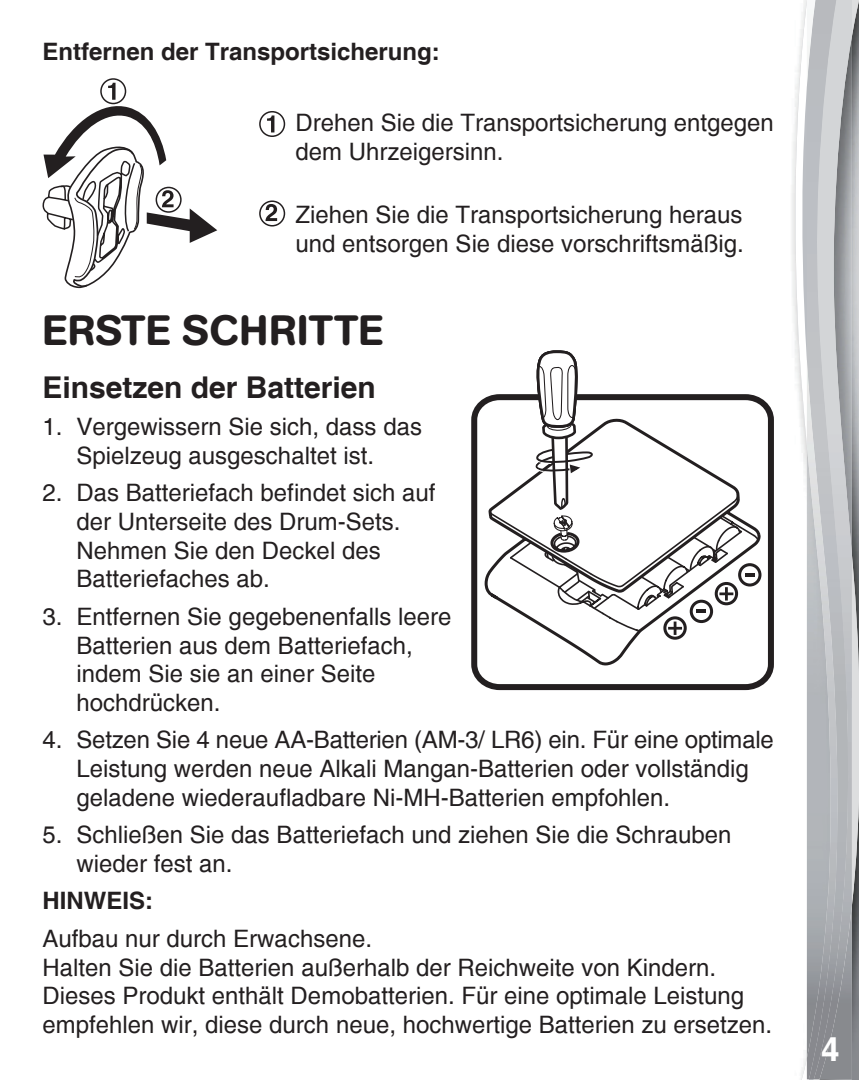
<style>
.page{position:relative;width:859px;height:1080px;background:#fff}
.page>*{position:absolute;margin:0;border:0;box-sizing:border-box;transform-origin:0 0}
.t1{font:500 42px "AG Book Rounded";letter-spacing:.02em;color:#231f20}
.t2{font:700 33px "Helvetica";color:#fff}
.t3{font:700 30px "Helvetica";color:#231f20}
.t4{font:24px/28.8px "Helvetica";color:#231f20}
.t5{font:700 24px "Helvetica";color:#231f20}
</style>
<div class="page">
<svg style="left:795px;top:0;width:12px;height:1080px"></svg>
<svg style="left:807px;top:0;width:52px;height:1080px;background:#a1a3a6"></svg>
<img style="left:850px;top:0;width:2px;height:1079px">
<img style="left:840px;top:0;width:10px;height:1079px">
<img style="left:807px;top:0;width:33px;height:1079px">
<div style="left:100px;top:78px;width:26px;height:26px;border:2px solid #231f20;border-radius:50%"></div>
<svg style="left:43px;top:83px;width:174px;height:206px"></svg>
<div style="left:156px;top:187px;width:26px;height:26px;border:2px solid #231f20;border-radius:50%"></div>
<div style="left:259px;top:111px;width:26px;height:26px;border:2px solid #231f20;border-radius:50%"></div>
<svg style="left:267px;top:115px;width:7px;height:17px"></svg>
<svg style="left:265px;top:204px;width:12px;height:17px"></svg>
<div style="left:259px;top:200px;width:26px;height:27px;border:2px solid #231f20;border-radius:50%"></div>
<svg style="left:484px;top:572px;width:150px;height:94px"></svg>
<div style="left:471px;top:394px;width:303px;height:296px;border:6px solid #231f20;border-radius:24px"></div>
<svg style="left:488px;top:350px;width:275px;height:291px"></svg>
<p class="t5" style="left:43px;top:37px;width:399px">Entfernen der Transportsicherung:</p>
<p class="t4" style="left:296px;top:109px;width:480px">Drehen Sie die Transportsicherung entgegen dem Uhrzeigersinn.</p>
<p class="t4" style="left:296px;top:200px;width:450px">Ziehen Sie die Transportsicherung heraus und entsorgen Sie diese vorschriftsmäßig.</p>
<h1 class="t1" style="left:43px;top:305px;width:342px">ERSTE SCHRITTE</h1>
<p class="t3" style="left:43px;top:369px;width:335px">Einsetzen der Batterien</p>
<p class="t4" style="left:43px;top:412px;width:381px;text-align:center">1. Vergewissern Sie sich, dass das<br>Spielzeug ausgeschaltet ist.</p>
<p class="t4" style="left:77px;top:478px;width:360px;text-indent:-34px">2. Das Batteriefach befindet sich auf der Unterseite des Drum-Sets.<br>Nehmen Sie den Deckel des<br>Batteriefaches ab.</p>
<p class="t4" style="left:77px;top:602px;width:376px;text-indent:-34px">3. Entfernen Sie gegebenenfalls leere<br>Batterien aus dem Batteriefach, indem Sie sie an einer Seite hochdrücken.</p>
<p class="t4" style="left:77px;top:726px;width:699px;text-indent:-34px">4. Setzen Sie 4 neue AA-Batterien (AM-3/ LR6) ein. Für eine optimale<br>Leistung werden neue Alkali Mangan-Batterien oder vollständig geladene wiederaufladbare Ni-MH-Batterien empfohlen.</p>
<p class="t4" style="left:77px;top:821px;width:657px;text-indent:-34px">5. Schließen Sie das Batteriefach und ziehen Sie die Schrauben wieder fest an.</p>
<p class="t5" style="left:43px;top:886px;width:112px">HINWEIS:</p>
<p class="t4" style="left:43px;top:924px;width:731px">Aufbau nur durch Erwachsene.<br>Halten Sie die Batterien außerhalb der Reichweite von Kindern.<br>Dieses Produkt enthält Demobatterien. Für eine optimale Leistung empfehlen wir, diese durch neue, hochwertige Batterien zu ersetzen.</p>
<h2 class="t2" style="left:821px;top:1029px;width:20px">4</h2>
</div>
